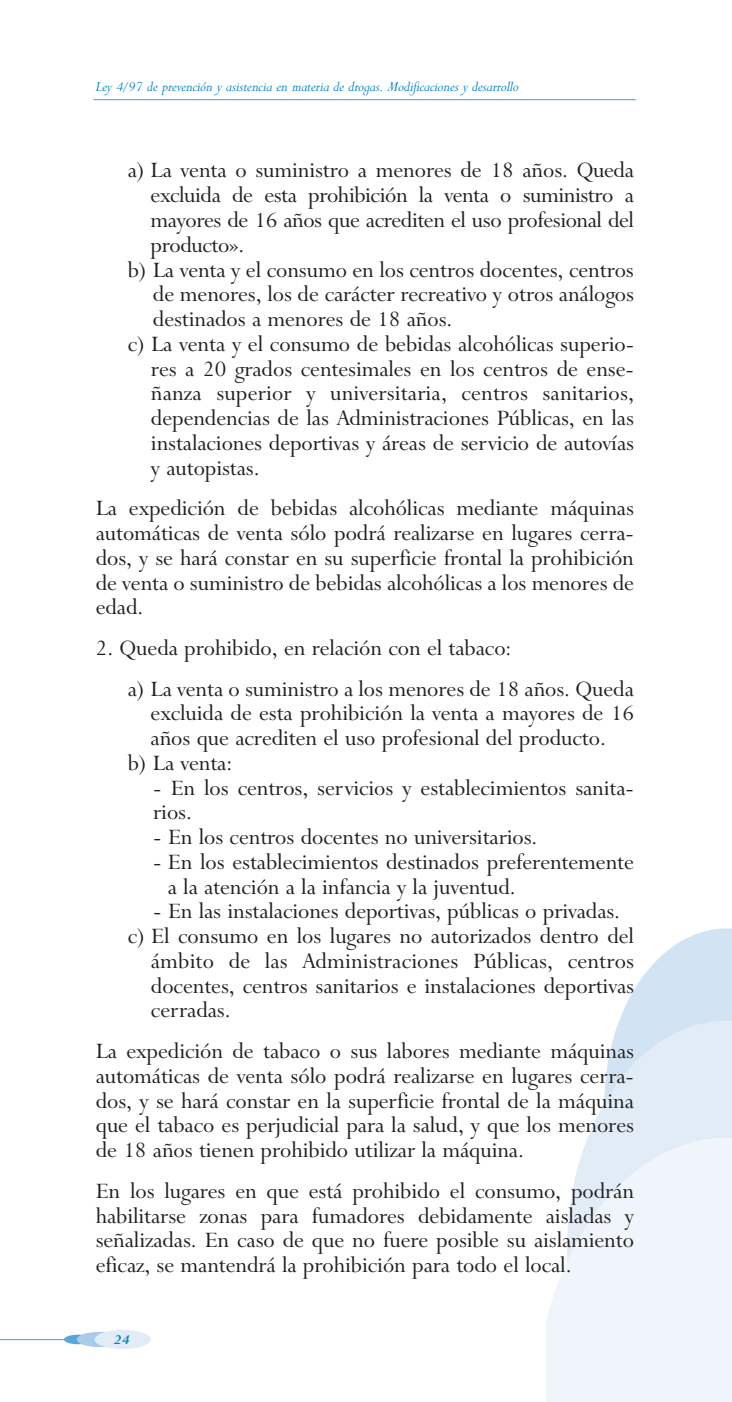
<style>
.page{position:relative;width:732px;height:1402px;background:#fff}
.page>*{position:absolute;margin:0;border:0;box-sizing:border-box;transform-origin:0 0}
.t1{font:24.75px/24.8px "Lapidary 333 BT";color:#231f20;text-align:justify}
.t2{font:italic 15.75px "Lapidary 333 BT";color:#0082c5}
.t3{font:italic 700 15.75px "Lapidary 333 BT";color:#0082c5}
</style>
<div class="page">
<hr style="left:0;top:1339px;width:135px;height:1px;background:#59a6d8">
<div style="left:64px;top:1334px;width:28px;height:10px;background:#59a6d8;border-radius:50%"></div>
<div style="left:77px;top:1332px;width:44px;height:15px;background:#aacce9;border-radius:50%"></div>
<div style="left:95px;top:1330px;width:56px;height:19px;background:#e1ecf6;border-radius:50%"></div>
<hr style="left:93px;top:99px;width:542px;height:1px;background:#59a6d8">
<svg style="left:619px;top:928px;width:112px;height:92px;fill:#d2e4f3"></svg>
<svg style="left:588px;top:1020px;width:143px;height:116px;background:#e2ecf6"></svg>
<svg style="left:546px;top:1136px;width:185px;height:266px;fill:#eff5fa"></svg>
<p class="t2" style="left:96px;top:77px;width:424px">Ley 4/97 de prevención y asistencia en materia de drogas. Modificaciones y desarrollo</p>
<p class="t1" style="left:128px;top:157px;width:507px">a) La venta o suministro a menores de 18 años. Queda</p>
<p class="t1" style="left:151px;top:181px;width:484px">excluida de esta prohibición la venta o suministro a</p>
<p class="t1" style="left:151px;top:206px;width:484px">mayores de 16 años que acrediten el uso profesional del</p>
<p class="t1" style="left:151px;top:231px;width:95px">producto».</p>
<p class="t1" style="left:128px;top:256px;width:507px">b) La venta y el consumo en los centros docentes, centros</p>
<p class="t1" style="left:153px;top:280px;width:482px">de menores, los de carácter recreativo y otros análogos</p>
<p class="t1" style="left:153px;top:305px;width:301px">destinados a menores de 18 años.</p>
<p class="t1" style="left:128px;top:330px;width:507px">c) La venta y el consumo de bebidas alcohólicas superio-</p>
<p class="t1" style="left:151px;top:355px;width:484px">res a 20 grados centesimales en los centros de ense-</p>
<p class="t1" style="left:151px;top:379px;width:484px">ñanza superior y universitaria, centros sanitarios,</p>
<p class="t1" style="left:151px;top:404px;width:484px">dependencias de las Administraciones Públicas, en las</p>
<p class="t1" style="left:151px;top:429px;width:484px">instalaciones deportivas y áreas de servicio de autovías</p>
<p class="t1" style="left:151px;top:454px;width:110px">y autopistas.</p>
<p class="t1" style="left:96px;top:494px;width:539px">La expedición de bebidas alcohólicas mediante máquinas automáticas de venta sólo podrá realizarse en lugares cerra&shy;dos, y se hará constar en su superficie frontal la prohibición de venta o suministro de bebidas alcohólicas a los menores de edad.</p>
<p class="t1" style="left:128px;top:626px;width:507px;line-height:40.7px;text-indent:-32px">2. Queda prohibido, en relación con el tabaco:<br>a) La venta o suministro a los menores de 18 años. Queda</p>
<p class="t1" style="left:151px;top:699px;width:484px">excluida de esta prohibición la venta a mayores de 16</p>
<p class="t1" style="left:151px;top:724px;width:456px">años que acrediten el uso profesional del producto.</p>
<p class="t1" style="left:128px;top:749px;width:106px">b) La venta:</p>
<p class="t1" style="left:153px;top:774px;width:482px">- En los centros, servicios y establecimientos sanita&shy;rios.</p>
<p class="t1" style="left:153px;top:823px;width:385px">- En los centros docentes no universitarios.</p>
<p class="t1" style="left:168px;top:848px;width:467px;text-indent:-15px">- En los establecimientos destinados preferentemente a la atención a la infancia y la juventud.</p>
<p class="t1" style="left:153px;top:897px;width:468px">- En las instalaciones deportivas, públicas o privadas.</p>
<p class="t1" style="left:128px;top:922px;width:507px">c) El consumo en los lugares no autorizados dentro del</p>
<p class="t1" style="left:151px;top:947px;width:484px">ámbito de las Administraciones Públicas, centros</p>
<p class="t1" style="left:151px;top:972px;width:484px">docentes, centros sanitarios e instalaciones deportivas</p>
<p class="t1" style="left:151px;top:996px;width:81px">cerradas.</p>
<p class="t1" style="left:96px;top:1037px;width:539px">La expedición de tabaco o sus labores mediante máquinas automáticas de venta sólo podrá realizarse en lugares cerra&shy;dos, y se hará constar en la superficie frontal de la máquina que el tabaco es perjudicial para la salud, y que los menores de 18 años tienen prohibido utilizar la máquina.</p>
<p class="t1" style="left:96px;top:1177px;width:539px">En los lugares en que está prohibido el consumo, podrán habilitarse zonas para fumadores debidamente aisladas y señalizadas. En caso de que no fuere posible su aislamiento eficaz, se mantendrá la prohibición para todo el local.</p>
<p class="t3" style="left:114px;top:1329px;width:17px">24</p>
</div>
